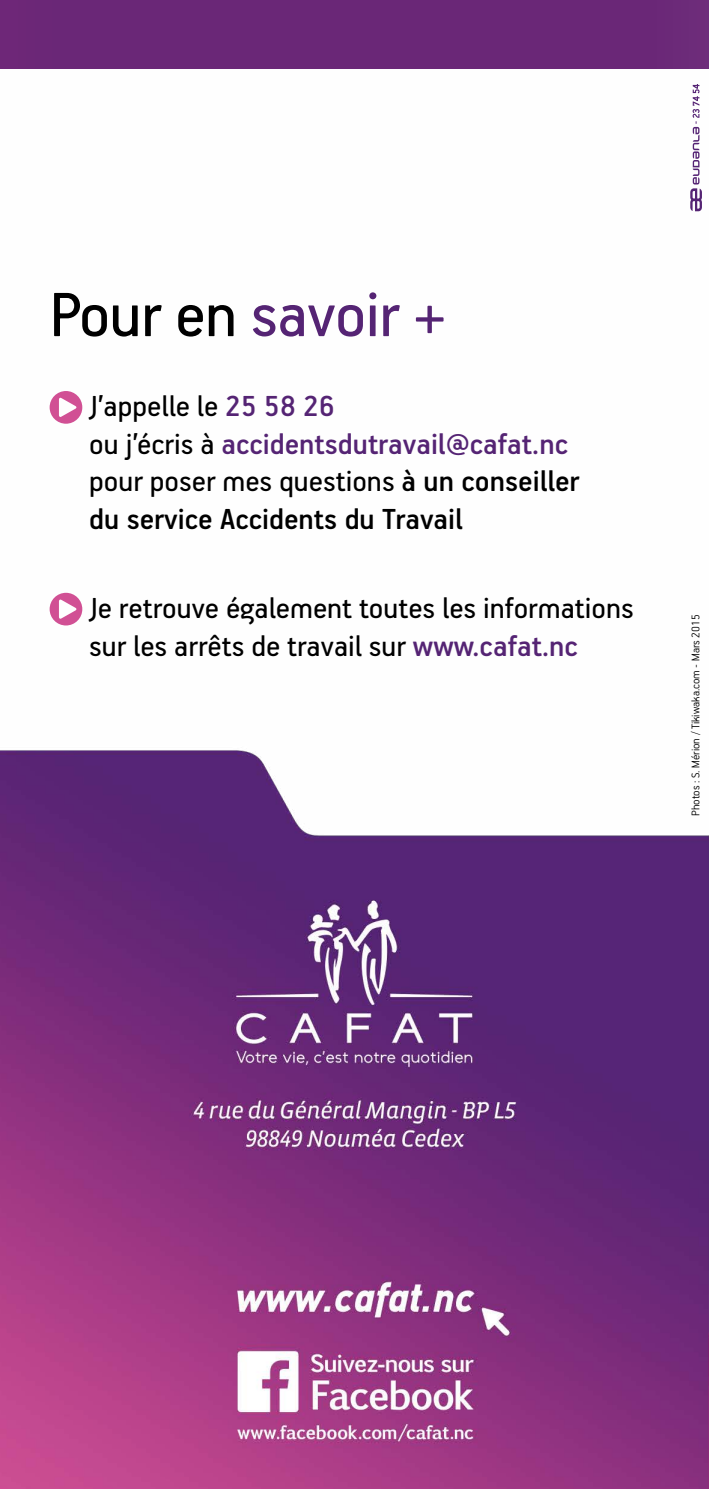
<style>
.page{position:relative;width:709px;height:1489px;background:#fff}
.page>*{position:absolute;margin:0;border:0;box-sizing:border-box;transform-origin:0 0}
.t1{font:70px "PF Handbook Pro";letter-spacing:-.01em;color:#552474}
.t2{font:32.5px/37.5px "PF Handbook Pro";color:#000}
.t3{font:300 12.5px "PF Handbook Pro";color:#000}
.s1{color:#000}
.s2{font-weight:500;color:#552474}
.s3{font-weight:500}
</style>
<div class="page">
<img style="left:0;top:0;width:709px;height:1488px">
<svg style="left:690px;top:84px;width:12px;height:127px"></svg>
<svg style="left:50px;top:391px;width:32px;height:32px"></svg>
<svg style="left:50px;top:592px;width:32px;height:33px"></svg>
<h1 class="t1" style="left:50px;top:272px;width:398px"><span class="s1">Pour en</span> savoir +</h1>
<p class="t2" style="left:89px;top:386px;width:492px">J’appelle le <span class="s2">25 58 26<br></span>ou j’écris à <span class="s2">accidentsdutravail@cafat.nc </span>pour poser mes questions <span class="s3">à un conseiller du service Accidents du Travail</span></p>
<p class="t2" style="left:89px;top:588px;width:546px">Je retrouve également toutes les informations sur les arrêts de travail sur <span class="s2">www.cafat.nc</span></p>
<p class="t3" style="left:688px;top:816px;width:203px;rotate:-90deg">Photos : S. Mérion / Tikiwaka.com - Mars 2015</p>
</div>
